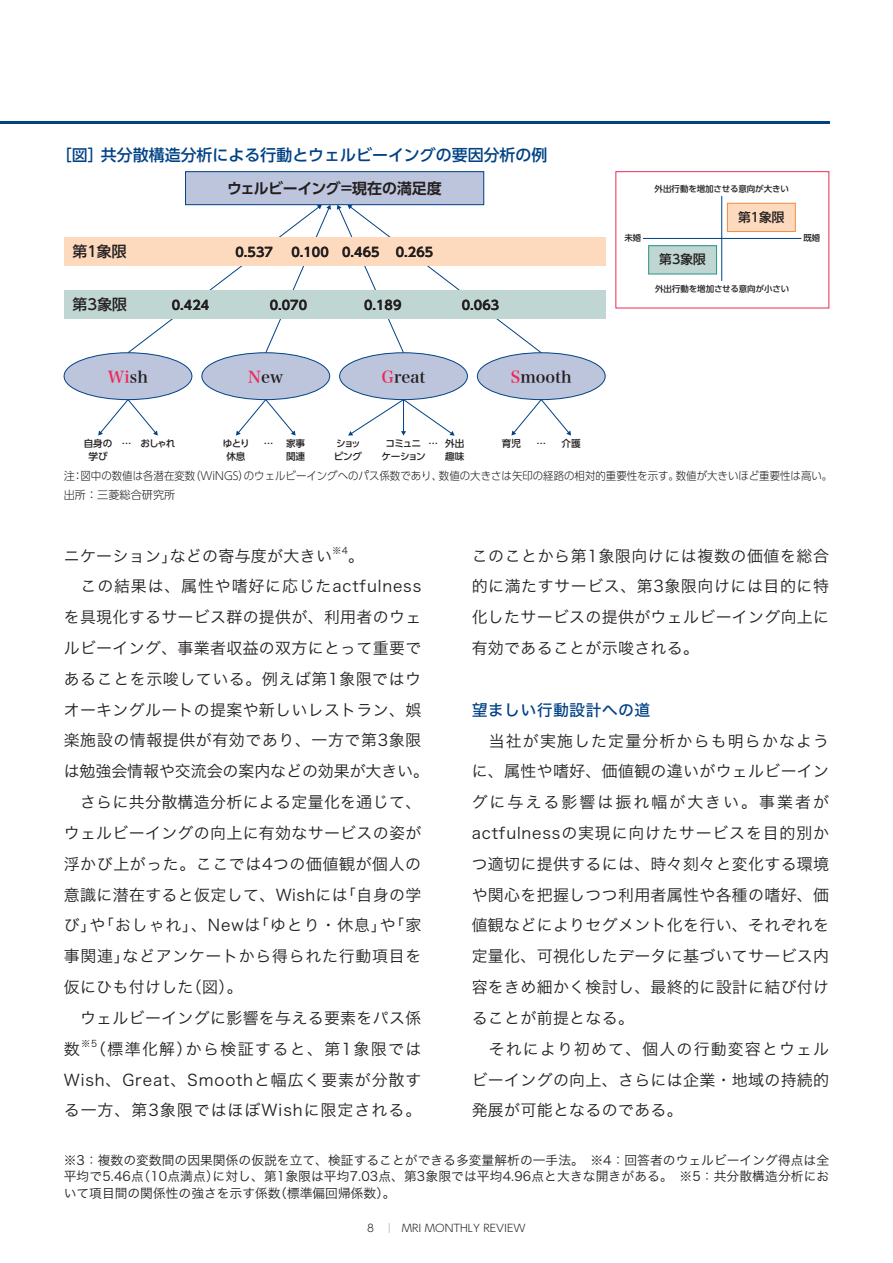
<style>
.page{position:relative;width:893px;height:1263px;background:#fff}
.page>*{position:absolute;margin:0;border:0;box-sizing:border-box;transform-origin:0 0}
.t1{font:16.05px "Hira Min Pro W6";color:#231f20}
.t2{font:16.05px "Hira Min Pro W6";color:#ee2858}
.t3{font:15.9px/30.8px "Hira Kaku Std W3";letter-spacing:.02em;color:#231f20}
.t4{font:500 15.9px "UD Shin Go Pro";color:#014285}
.t5{font:15.9px "Hira Kaku Std W5";letter-spacing:.02em;color:#014285}
.t6{font:700 14.85px "UD Shin Go Pro De";letter-spacing:-.015em;color:#231f20}
.t7{font:500 14.85px "UD Shin Go Pro";color:#231f20}
.t8{font:12.75px/16.5px "Hira Kaku Std W3";color:#231f20;text-align:justify}
.t9{font:700 12.75px "UD Shin Go Pro De";color:#231f20}
.t10{font:500 12.75px "UD Shin Go Pro";color:#231f20}
.t11{font:300 11.1px "UD Shin Go Pro";color:#231f20}
.t12{font:300 10.5px "UD Shin Go Pro";color:#231f20}
.t13{font:500 9.6px/12.8px "UD Shin Go Pro";letter-spacing:-.035em;color:#231f20}
.t14{font:9.3px "Hira Kaku Std W3";color:#231f20}
.t15{font:500 8.55px "UD Shin Go Pro";letter-spacing:-.01em;color:#231f20}
.s1{color:#231f20}
.s2{color:#ee2858}
.s3{font-family:"Axis Std";font-weight:200}
</style>
<div class="page">
<hr style="left:0;top:121px;width:829px;height:2px;background:#014285">
<svg style="left:127px;top:205px;width:204px;height:149px"></svg>
<svg style="left:337px;top:205px;width:205px;height:149px"></svg>
<div style="left:64px;top:353px;width:128px;height:47px;background:#bdc5dd;border-radius:50%"></div>
<div style="left:64px;top:352px;width:128px;height:48px;border:1px solid #014285;border-radius:50%"></div>
<div style="left:477px;top:353px;width:128px;height:47px;background:#bdc5dd;border-radius:50%"></div>
<div style="left:477px;top:352px;width:128px;height:48px;border:1px solid #014285;border-radius:50%"></div>
<div style="left:340px;top:353px;width:127px;height:47px;background:#bdc5dd;border-radius:50%"></div>
<div style="left:339px;top:352px;width:129px;height:48px;border:1px solid #014285;border-radius:50%"></div>
<div style="left:202px;top:353px;width:128px;height:47px;background:#bdc5dd;border-radius:50%"></div>
<div style="left:202px;top:352px;width:128px;height:48px;border:1px solid #014285;border-radius:50%"></div>
<div style="left:64px;top:290px;width:541px;height:29px;background:#c0d6d2"></div>
<div style="left:64px;top:237px;width:541px;height:28px;background:#fdd9bd"></div>
<div style="left:727px;top:203px;width:68px;height:29px;background:#fdd9bd"></div>
<div style="left:727px;top:203px;width:69px;height:29px;border:1px solid #f68c45"></div>
<div style="left:186px;top:172px;width:298px;height:33px;background:#bdc5dd"></div>
<div style="left:185px;top:171px;width:299px;height:34px;border:1px solid #014285"></div>
<svg style="left:511px;top:399px;width:60px;height:37px"></svg>
<svg style="left:98px;top:399px;width:60px;height:37px"></svg>
<svg style="left:236px;top:399px;width:60px;height:37px"></svg>
<svg style="left:348px;top:399px;width:107px;height:37px"></svg>
<hr style="left:721px;top:196px;width:1px;height:85px;background:#014285">
<hr style="left:643px;top:238px;width:158px;height:1px;background:#014285">
<div style="left:649px;top:246px;width:68px;height:28px;background:#c0d6d2"></div>
<div style="left:648px;top:245px;width:69px;height:29px;border:1px solid #289687"></div>
<div style="left:615px;top:171px;width:214px;height:137px;border:1px solid #ee2858"></div>
<p class="t4" style="left:56px;top:142px;width:493px">［図］共分散構造分析による行動とウェルビーイングの要因分析の例</p>
<p class="t7" style="left:73px;top:239px;width:56px">第１象限</p>
<p class="t7" style="left:73px;top:292px;width:56px">第3象限</p>
<p class="t6" style="left:227px;top:176px;width:216px">ウェルビーイング＝現在の満足度</p>
<p class="t9" style="left:236px;top:242px;width:39px">0.537</p>
<p class="t9" style="left:291px;top:242px;width:90px">0.100 0.465</p>
<p class="t9" style="left:396px;top:242px;width:39px">0.265</p>
<p class="t9" style="left:172px;top:295px;width:39px">0.424</p>
<p class="t9" style="left:270px;top:295px;width:39px">0.070</p>
<p class="t9" style="left:364px;top:295px;width:39px">0.189</p>
<p class="t9" style="left:462px;top:295px;width:39px">0.063</p>
<p class="t2" style="left:108px;top:362px;width:42px">Wi<span class="s1">sh</span></p>
<p class="t1" style="left:248px;top:362px;width:37px"><span class="s2">N</span>ew</p>
<p class="t1" style="left:382px;top:362px;width:45px"><span class="s2">G</span>reat</p>
<p class="t1" style="left:511px;top:362px;width:62px"><span class="s2">S</span>mooth</p>
<p class="t13" style="left:84px;top:436px;width:30px;text-align:center">自身の学び</p>
<p class="t13" style="left:122px;top:436px;width:55px">… おしゃれ</p>
<p class="t13" style="left:264px;top:436px;width:11px">…</p>
<p class="t13" style="left:428px;top:436px;width:11px">…</p>
<p class="t13" style="left:536px;top:436px;width:11px">…</p>
<p class="t13" style="left:561px;top:436px;width:21px">介護</p>
<p class="t13" style="left:386px;top:436px;width:37px">コミュニ</p>
<p class="t13" style="left:502px;top:436px;width:21px">育児</p>
<p class="t13" style="left:381px;top:449px;width:46px">ケーション</p>
<p class="t13" style="left:445px;top:436px;width:21px">外出趣味</p>
<p class="t13" style="left:286px;top:436px;width:21px">家事関連</p>
<p class="t13" style="left:223px;top:436px;width:28px;text-align:center">ゆとり休息</p>
<p class="t13" style="left:334px;top:436px;width:30px">ショッピング</p>
<p class="t15" style="left:655px;top:182px;width:136px">外出行動を増加させる意向が大きい</p>
<p class="t10" style="left:738px;top:207px;width:48px">第1象限</p>
<p class="t15" style="left:624px;top:231px;width:18px">未婚</p>
<p class="t15" style="left:803px;top:231px;width:18px">既婚</p>
<p class="t10" style="left:659px;top:249px;width:48px">第3象限</p>
<p class="t15" style="left:655px;top:281px;width:136px">外出行動を増加させる意向が小さい</p>
<p class="t11" style="left:64px;top:467px;width:770px">注：図中の数値は各潜在変数（WiNGS）のウェルビーイングへのパス係数であり、数値の大きさは矢印の経路の相対的重要性を示す。数値が大きいほど重要性は高い。</p>
<p class="t11" style="left:64px;top:486px;width:113px">出所：三菱総合研究所</p>
<p class="t3" style="left:64px;top:540px;width:270px">ニケーション」などの寄与度が大きい</p>
<p class="t14" style="left:332px;top:543px;width:17px">※4</p>
<p class="t3" style="left:64px;top:540px;width:367px;text-indent:284px">。<br>　この結果は、属性や嗜好に応じたactfulnessを具現化するサービス群の提供が、利用者のウェルビーイング、事業者収益の双方にとって重要であることを示唆している。例えば第1象限ではウオーキングルートの提案や新しいレストラン、娯楽施設の情報提供が有効であり、一方で第3象限は勉強会情報や交流会の案内などの効果が大きい。　さらに共分散構造分析による定量化を通じて、ウェルビーイングの向上に有効なサービスの姿が浮かび上がった。ここでは4つの価値観が個人の意識に潜在すると仮定して、Wishには「自身の学び」や「おしゃれ」、Newは「ゆとり・休息」や「家事関連」などアンケートから得られた行動項目を仮にひも付けした（図）。<br>　ウェルビーイングに影響を与える要素をパス係数</p>
<p class="t14" style="left:81px;top:1036px;width:18px">※5</p>
<p class="t3" style="left:64px;top:1033px;width:359px;text-align:justify;text-indent:26px">（標準化解）から検証すると、第1象限ではWish、Great、Smoothと幅広く要素が分散する一方、第3象限ではほぼWishに限定される。</p>
<p class="t3" style="left:472px;top:540px;width:359px;text-align:justify">このことから第1象限向けには複数の価値を総合的に満たすサービス、第3象限向けには目的に特化したサービスの提供がウェルビーイング向上に有効であることが示唆される。</p>
<p class="t5" style="left:472px;top:697px;width:180px">望ましい行動設計への道</p>
<p class="t3" style="left:472px;top:725px;width:359px">　当社が実施した定量分析からも明らかなように、属性や嗜好、価値観の違いがウェルビーイングに与える影響は振れ幅が大きい。事業者がactfulnessの実現に向けたサービスを目的別かつ適切に提供するには、時々刻々と変化する環境や関心を把握しつつ利用者属性や各種の嗜好、価値観などによりセグメント化を行い、それぞれを定量化、可視化したデータに基づいてサービス内容をきめ細かく検討し、最終的に設計に結び付けることが前提となる。<br>　それにより初めて、個人の行動変容とウェルビーイングの向上、さらには企業・地域の持続的発展が可能となるのである。</p>
<p class="t8" style="left:64px;top:1151px;width:767px">※3：複数の変数間の因果関係の仮説を立て、検証することができる多変量解析の一手法。　※4：回答者のウェルビーイング得点は全平均で5.46点（10点満点）に対し、第1象限は平均7.03点、第3象限では平均4.96点と大きな開きがある。　※5：共分散構造分析において項目間の関係性の強さを示す係数（標準偏回帰係数）。</p>
<p class="t12" style="left:367px;top:1219px;width:160px">8 <span class="s3">｜</span> MRI MONTHLY REVIEW</p>
</div>
